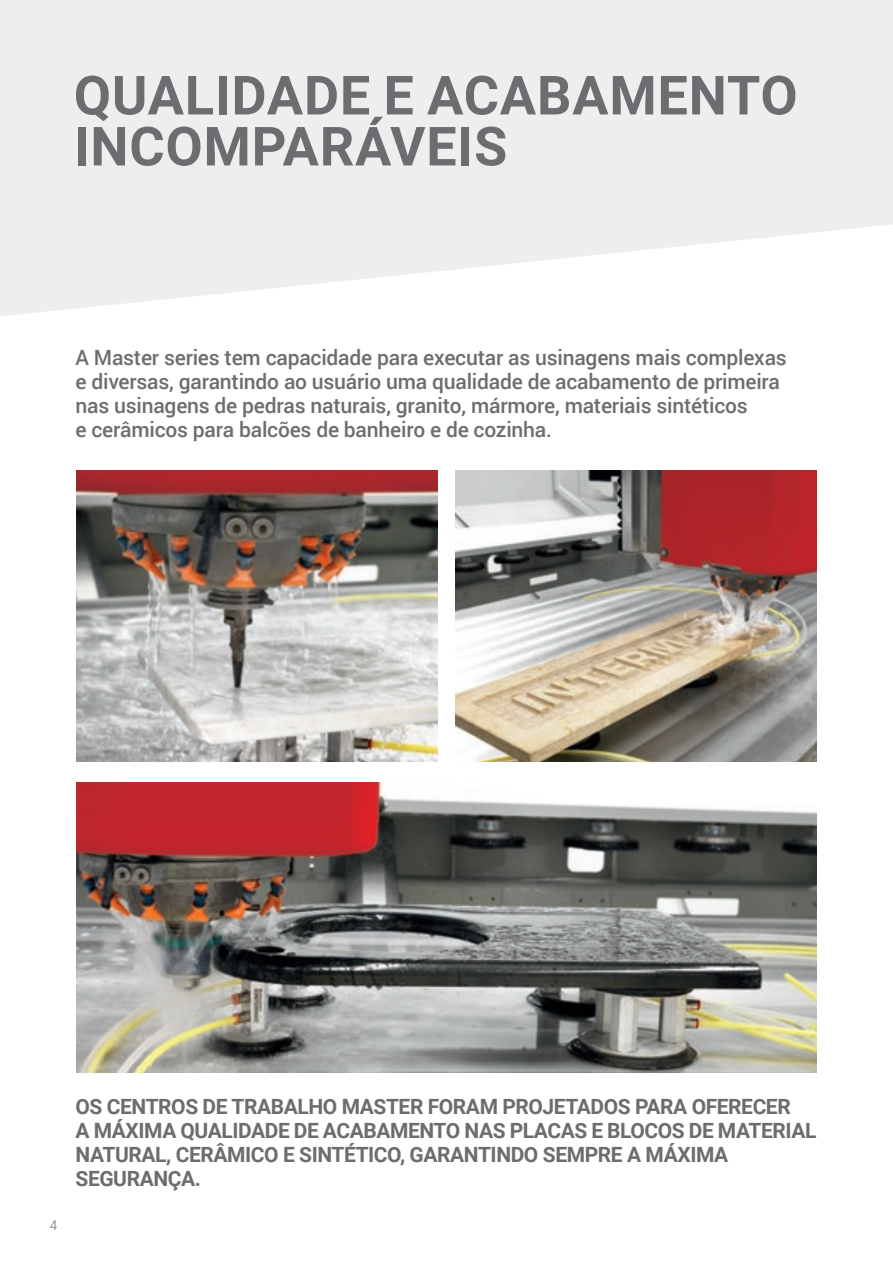
<style>
.page{position:relative;width:893px;height:1263px;background:#fff}
.page>*{position:absolute;margin:0;border:0;box-sizing:border-box;transform-origin:0 0}
._1_TITOLO_GRIGIO{font:700 54px/51px "Roboto";letter-spacing:.015em;color:#6c6d70}
._2_SOTTOTITOLO_ROSSO{font:500 21px/24px "Roboto";letter-spacing:-.01em;color:#6c6d70}
._2_SOTTOTITOLO_ROSSO-2{font:700 21px/24px "Roboto";letter-spacing:-.02em;color:#6c6d70}
.t1{font:300 13.5px "Roboto";color:#6c6d70}
</style>
<div class="page">
<svg style="left:0;top:0;width:893px;height:316px;background:#f0f0f1"></svg>
<img style="left:456px;top:471px;width:361px;height:290px">
<img style="left:77px;top:782px;width:740px;height:290px">
<img style="left:77px;top:471px;width:360px;height:290px">
<p class="_1_TITOLO_GRIGIO" style="left:74px;top:68px;width:725px">QUALIDADE E ACABAMENTO<br>INCOMPARÁVEIS</p>
<p class="_2_SOTTOTITOLO_ROSSO" style="left:76px;top:345px;width:713px">A Master series tem capacidade para executar as usinagens mais complexas e diversas, garantindo ao usuário uma qualidade de acabamento de primeira nas usinagens de pedras naturais, granito, mármore, materiais sintéticos<br>e cerâmicos para balcões de banheiro e de cozinha.</p>
<p class="t1" style="left:50px;top:1215px;width:9px">4</p>
<p class="_2_SOTTOTITOLO_ROSSO-2" style="left:76px;top:1094px;width:742px">OS CENTROS DE TRABALHO MASTER FORAM PROJETADOS PARA OFERECER<br>A MÁXIMA QUALIDADE DE ACABAMENTO NAS PLACAS E BLOCOS DE MATERIAL NATURAL, CERÂMICO E SINTÉTICO, GARANTINDO SEMPRE A MÁXIMA SEGURANÇA.</p>
</div>
